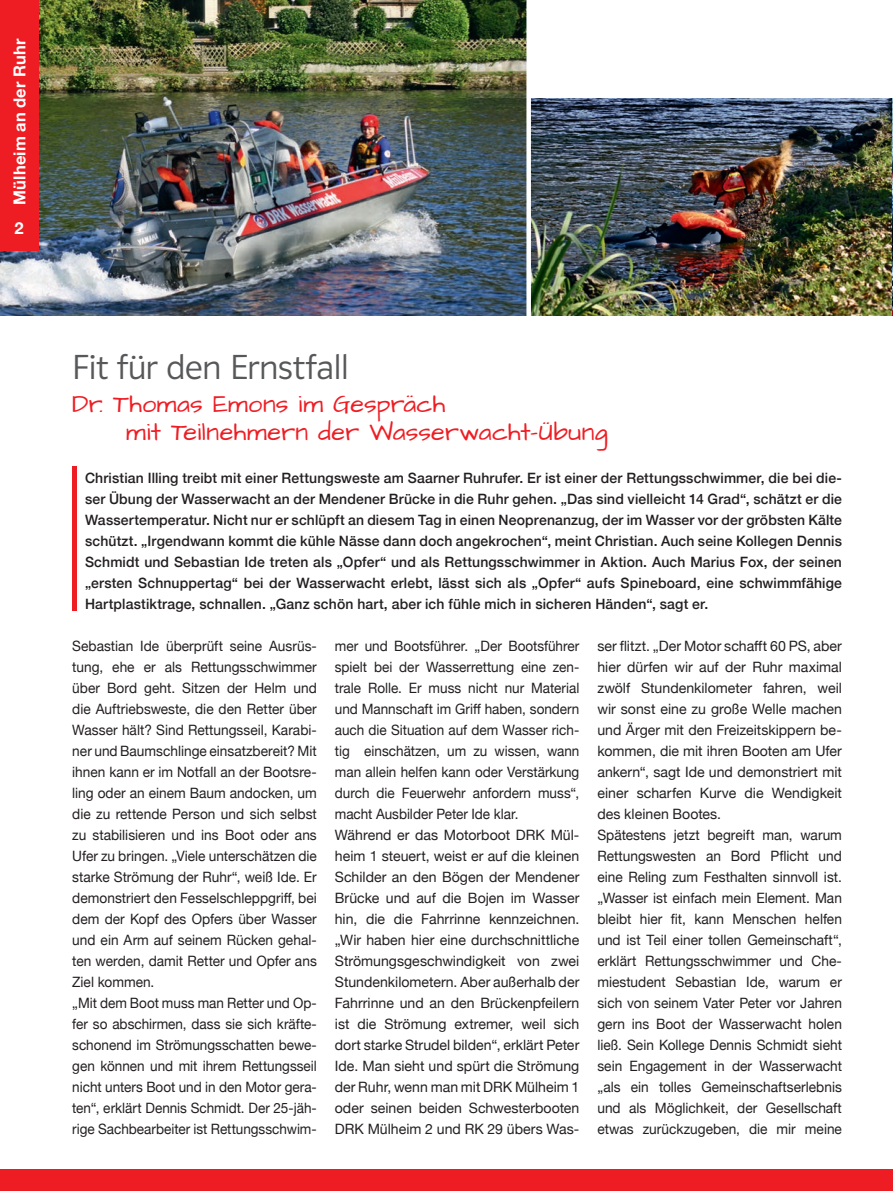
<style>
.page{position:relative;width:893px;height:1191px;background:#fff}
.page>*{position:absolute;margin:0;border:0;box-sizing:border-box;transform-origin:0 0}
.t1{font:36px "Polo 11 R Leicht";letter-spacing:-.005em;color:#57585a}
.t2{font:25.5px/28.5px "Architects Daughter";letter-spacing:.005em;color:#ee1d23}
.t3{font:700 16.5px "Helvetica Neue";letter-spacing:.01em;color:#fff}
.t4{font:14.25px/21px "Helvetica Neue";color:#231f20;scale:.96 1}
.t5{font:14.25px/21px "Helvetica Neue";color:#231f20;scale:.95 1}
.t6{font:14.25px/21px "Helvetica Neue";color:#231f20}
.t7{font:500 14.25px/21px "Helvetica Neue";letter-spacing:.01em;color:#231f20;text-align:justify}
</style>
<div class="page">
<div style="left:0;top:1169px;width:893px;height:22px;background:#ee1d23"></div>
<img style="left:531px;top:99px;width:362px;height:216px">
<img style="left:0;top:0;width:526px;height:315px">
<div style="left:0;top:0;width:38px;height:251px;background:#ee1d23"></div>
<div style="left:72px;top:466px;width:5px;height:144px;background:#ee1d23"></div>
<p class="t3" style="left:7px;top:205px;width:168px;rotate:-90deg">Mülheim an der Ruhr</p>
<p class="t3" style="left:15px;top:216px;width:11px">2</p>
<h1 class="t1" style="left:72px;top:348px;width:278px">Fit für den Ernstfall</h1>
<h2 class="t2" style="left:126px;top:390px;width:483px;text-indent:-54px">Dr. Thomas Emons im Gespräch<br>mit Teilnehmern der Wasserwacht-Übung</h2>
<p class="t7" style="left:85px;top:467px;width:758px">Christian Illing treibt mit einer Rettungsweste am Saarner Ruhrufer. Er ist einer der Rettungsschwimmer, die bei die&shy;ser Übung der Wasserwacht an der Mendener Brücke in die Ruhr gehen. „Das sind vielleicht 14 Grad“, schätzt er die Wassertemperatur. Nicht nur er schlüpft an diesem Tag in einen Neoprenanzug, der im Wasser vor der gröbsten Kälte schützt. „Irgendwann kommt die kühle Nässe dann doch angekrochen“, meint Christian. Auch seine Kollegen Dennis Schmidt und Sebastian Ide treten als „Opfer“ und als Rettungsschwimmer in Aktion. Auch Marius Fox, der seinen „ersten Schnuppertag“ bei der Wasserwacht erlebt, lässt sich als „Opfer“ aufs Spineboard, eine schwimmfähige Hartplastiktrage, schnallen. „Ganz schön hart, aber ich fühle mich in sicheren Händen“, sagt er.</p>
<p class="t4" style="left:72px;top:636px;width:256px">Sebastian Ide überprüft seine Ausrüs&shy;tung, ehe er als Rettungsschwimmer über Bord geht. Sitzen der Helm und die Auftriebsweste, die den Retter über Wasser hält? Sind Rettungsseil, Karabi&shy;ner und Baumschlinge einsatzbereit? Mit ihnen kann er im Notfall an der Bootsre&shy;ling oder an einem Baum andocken, um die zu rettende Person und sich selbst zu stabilisieren und ins Boot oder ans Ufer zu bringen. „Viele unterschätzen die starke Strömung der Ruhr“, weiß Ide. Er demonstriert den Fesselschleppgriff, bei dem der Kopf des Opfers über Wasser und ein Arm auf seinem Rücken gehal&shy;ten werden, damit Retter und Opfer ans Ziel kommen.<br>„Mit dem Boot muss man Retter und Op&shy;fer so abschirmen, dass sie sich kräfte&shy;schonend im Strömungsschatten bewe&shy;gen können und mit ihrem Rettungsseil nicht unters Boot und in den Motor gera&shy;ten“, erklärt Dennis Schmidt. Der 25-jäh&shy;rige Sachbearbeiter ist Rettungsschwim-</p>
<p class="t5" style="left:335px;top:636px;width:259px">mer und Bootsführer. „Der Bootsführer spielt bei der Wasserrettung eine zen&shy;trale Rolle. Er muss nicht nur Material und Mannschaft im Griff haben, sondern auch die Situation auf dem Wasser rich&shy;tig einschätzen, um zu wissen, wann man allein helfen kann oder Verstärkung durch die Feuerwehr anfordern muss“, macht Ausbilder Peter Ide klar.<br>Während er das Motorboot DRK Mül&shy;heim 1 steuert, weist er auf die kleinen Schilder an den Bögen der Mendener Brücke und auf die Bojen im Wasser hin, die die Fahrrinne kennzeichnen. „Wir haben hier eine durchschnittliche Strömungsgeschwindigkeit von zwei Stundenkilometern. Aber außerhalb der Fahrrinne und an den Brückenpfeilern ist die Strömung extremer, weil sich dort starke Strudel bilden“, erklärt Peter Ide. Man sieht und spürt die Strömung der Ruhr, wenn man mit DRK Mülheim 1 oder seinen beiden Schwesterbooten DRK Mülheim 2 und RK 29 übers Was-</p>
<p class="t6" style="left:597px;top:636px;width:246px">ser flitzt. „Der Motor schafft 60 PS, aber hier dürfen wir auf der Ruhr maximal zwölf Stundenkilometer fahren, weil wir sonst eine zu große Welle machen und Ärger mit den Freizeitskippern be&shy;kommen, die mit ihren Booten am Ufer ankern“, sagt Ide und demonstriert mit einer scharfen Kurve die Wendigkeit des kleinen Bootes.<br>Spätestens jetzt begreift man, warum Rettungswesten an Bord Pflicht und eine Reling zum Festhalten sinnvoll ist. „Wasser ist einfach mein Element. Man bleibt hier fit, kann Menschen helfen und ist Teil einer tollen Gemeinschaft“, erklärt Rettungsschwimmer und Che&shy;miestudent Sebastian Ide, warum er sich von seinem Vater Peter vor Jahren gern ins Boot der Wasserwacht holen ließ. Sein Kollege Dennis Schmidt sieht sein Engagement in der Wasserwacht „als ein tolles Gemeinschaftserlebnis und als Möglichkeit, der Gesellschaft etwas zurückzugeben, die mir meine</p>
</div>
